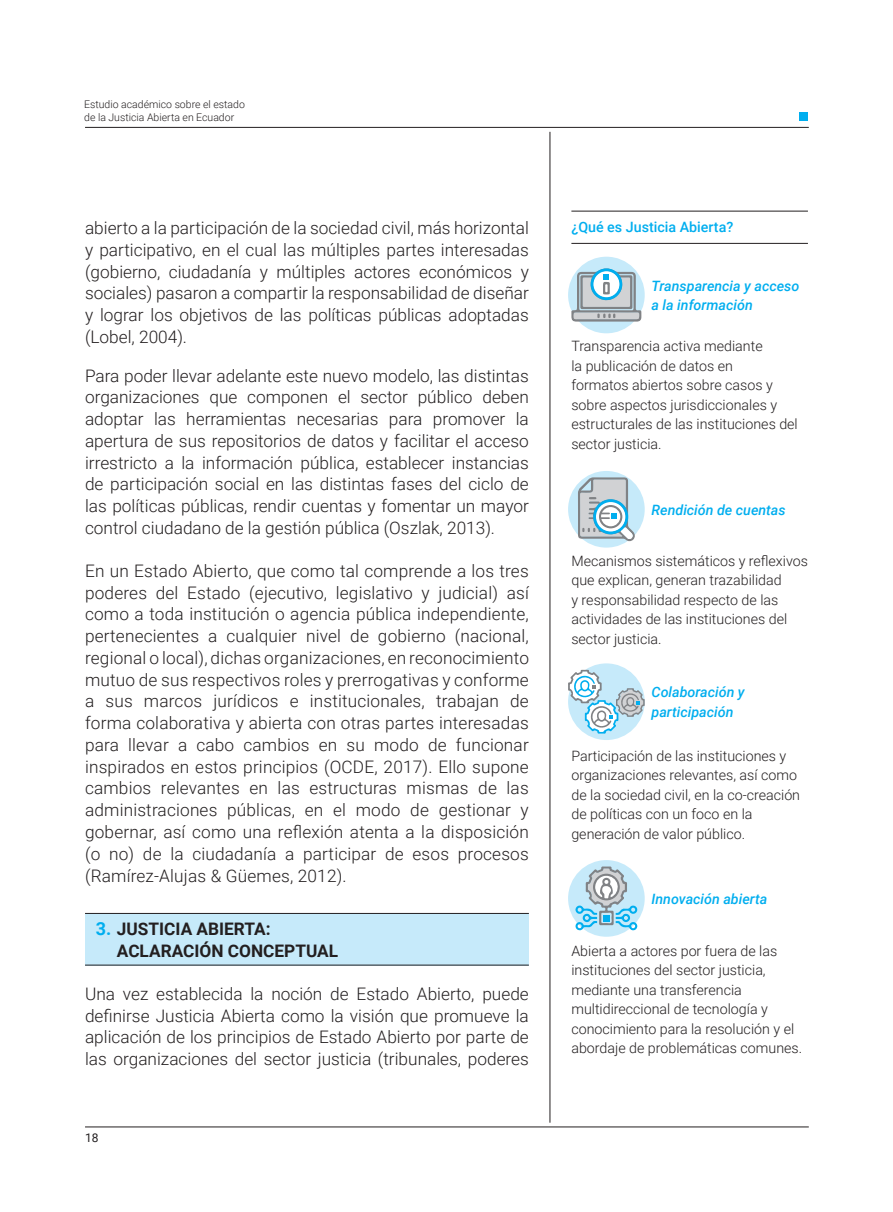
<style>
.page{position:relative;width:893px;height:1212px;background:#fff}
.page>*{position:absolute;margin:0;border:0;box-sizing:border-box;transform-origin:0 0}
.t1{font:300 17.25px/21.8px "Roboto";color:#231f20;text-align:justify}
.t2{font:700 17.25px/21.8px "Roboto";color:#231f20}
.t3{font:300 14.25px/19.5px "Roboto";color:#231f20}
.t4{font:italic 500 14.25px/19.5px "Roboto";color:#00aeef}
.t5{font:500 14.25px "Roboto";color:#00aeef}
.t6{font:12px "Roboto";color:#231f20}
.t7{font:300 10.5px/12.6px "Roboto";color:#231f20}
.s1{font-size:18px;color:#00aeef}
</style>
<div class="page">
<div style="left:85px;top:913px;width:444px;height:52px;background:#c6eafa"></div>
<div style="left:568px;top:257px;width:77px;height:76px;background:#c6eafa;border-radius:50%"></div>
<div style="left:568px;top:471px;width:77px;height:77px;background:#c6eafa;border-radius:50%"></div>
<div style="left:568px;top:663px;width:77px;height:77px;background:#c6eafa;border-radius:50%"></div>
<div style="left:568px;top:860px;width:77px;height:77px;background:#c6eafa;border-radius:50%"></div>
<hr style="left:85px;top:1127px;width:724px;height:1px;background:#231f20">
<hr style="left:85px;top:127px;width:724px;height:1px;background:#231f20">
<div style="left:799px;top:112px;width:9px;height:9px;background:#00aeef"></div>
<hr style="left:571px;top:211px;width:237px;height:1px;background:#231f20">
<hr style="left:571px;top:243px;width:237px;height:1px;background:#231f20">
<hr style="left:550px;top:132px;width:1px;height:991px;background:#231f20">
<hr style="left:85px;top:913px;width:444px;height:1px;background:#231f20">
<hr style="left:85px;top:965px;width:444px;height:1px;background:#231f20">
<svg style="left:571px;top:268px;width:70px;height:54px"></svg>
<svg style="left:568px;top:670px;width:77px;height:64px"></svg>
<svg style="left:575px;top:866px;width:63px;height:65px"></svg>
<div style="left:603px;top:915px;width:7px;height:6px;background:#00aeef"></div>
<svg style="left:578px;top:477px;width:57px;height:65px"></svg>
<p class="t7" style="left:84px;top:98px;width:162px">Estudio académico sobre el estado de la Justicia Abierta en Ecuador</p>
<p class="t1" style="left:85px;top:217px;width:445px">abierto a la participación de la sociedad civil, más horizontal y participativo, en el cual las múltiples partes interesadas (gobierno, ciudadanía y múltiples actores económicos y sociales) pasaron a compartir la responsabilidad de diseñar y lograr los objetivos de las políticas públicas adoptadas (Lobel, 2004).</p>
<p class="t1" style="left:85px;top:365px;width:445px">Para poder llevar adelante este nuevo modelo, las distintas organizaciones que componen el sector público deben adoptar las herramientas necesarias para promover la apertura de sus repositorios de datos y facilitar el acceso irrestricto a la información pública, establecer instancias de participación social en las distintas fases del ciclo de las políticas públicas, rendir cuentas y fomentar un mayor control ciudadano de la gestión pública (Oszlak, 2013).</p>
<p class="t1" style="left:85px;top:560px;width:445px">En un Estado Abierto, que como tal comprende a los tres poderes del Estado (ejecutivo, legislativo y judicial) así como a toda institución o agencia pública independiente, pertenecientes a cualquier nivel de gobierno (nacional, regional o local), dichas organizaciones, en reconocimiento mutuo de sus respectivos roles y prerrogativas y conforme a sus marcos jurídicos e institucionales, trabajan de forma colaborativa y abierta con otras partes interesadas para llevar a cabo cambios en su modo de funcionar inspirados en estos principios (OCDE, 2017). Ello supone cambios relevantes en las estructuras mismas de las administraciones públicas, en el modo de gestionar y gobernar, así como una reflexión atenta a la disposición (o no) de la ciudadanía a participar de esos procesos (Ramírez-Alujas &amp; Güemes, 2012).</p>
<p class="t2" style="left:117px;top:918px;width:223px;text-indent:-21px"><span class="s1">3.</span> JUSTICIA ABIERTA:<br>ACLARACIÓN CONCEPTUAL</p>
<p class="t1" style="left:85px;top:983px;width:445px">Una vez establecida la noción de Estado Abierto, puede definirse Justicia Abierta como la visión que promueve la aplicación de los principios de Estado Abierto por parte de las organizaciones del sector justicia (tribunales, poderes</p>
<p class="t6" style="left:85px;top:1131px;width:15px">18</p>
<p class="t5" style="left:571px;top:219px;width:163px">¿Qué es Justicia Abierta?</p>
<p class="t4" style="left:652px;top:276px;width:149px">Transparencia y acceso a la información</p>
<p class="t3" style="left:571px;top:336px;width:228px">Transparencia activa mediante<br>la publicación de datos en<br>formatos abiertos sobre casos y sobre aspectos jurisdiccionales y estructurales de las instituciones del sector justicia.</p>
<p class="t4" style="left:652px;top:500px;width:136px">Rendición de cuentas</p>
<p class="t3" style="left:571px;top:551px;width:238px">Mecanismos sistemáticos y reflexivos que explican, generan trazabilidad<br>y responsabilidad respecto de las actividades de las instituciones del sector justicia.</p>
<p class="t4" style="left:652px;top:683px;width:95px">Colaboración y participación</p>
<p class="t3" style="left:571px;top:746px;width:230px">Participación de las instituciones y organizaciones relevantes, así como de la sociedad civil, en la co-creación de políticas con un foco en la generación de valor público.</p>
<p class="t4" style="left:652px;top:889px;width:117px">Innovación abierta</p>
<p class="t3" style="left:571px;top:941px;width:232px">Abierta a actores por fuera de las instituciones del sector justicia, mediante una transferencia multidireccional de tecnología y conocimiento para la resolución y el abordaje de problemáticas comunes.</p>
</div>
